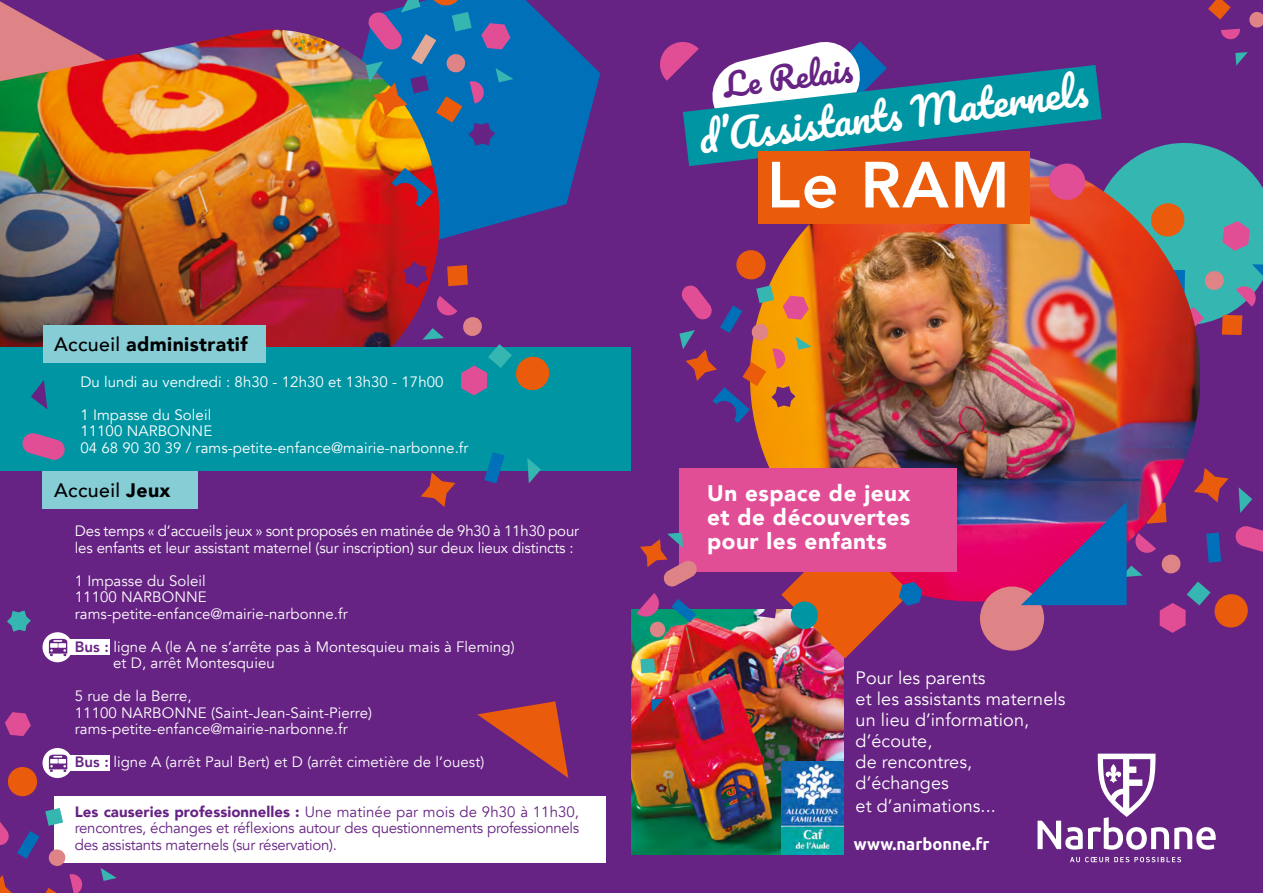
<style>
.page{position:relative;width:1263px;height:893px;background:#662383}
.page>*{position:absolute;margin:0;border:0;box-sizing:border-box;transform-origin:0 0}
.t1{font:800 64.5px "Avenir";color:#fff}
.t2{font:39px "Pacifico";color:#fff}
.t3{font:31.5px "Pacifico";color:#662383}
.t4{font:900 22.5px/24px "Avenir";letter-spacing:.025em;color:#fff;text-align:justify}
.t5{font:900 19.5px "Avenir";letter-spacing:.02em;color:#000}
.t6{font:500 19.5px "Avenir";letter-spacing:.02em;color:#000}
.t7{font:18px/21.3px "Avenir";letter-spacing:.005em;color:#fff}
.t8{font:700 16.5px "Ubuntu";color:#fff}
.t9{font:15px/16.5px "Avenir";letter-spacing:.005em;color:#fff}
.t10{font:15px/16.5px "Avenir";letter-spacing:-.02em;color:#662383;text-align:justify}
.s1{font-weight:500}
.s2{font-weight:900}
.s3{font-weight:800;color:#662383}
</style>
<div class="page">
<img style="left:631px;top:609px;width:213px;height:245px">
<svg style="left:477px;top:701px;width:91px;height:77px"></svg>
<svg style="left:1070px;top:857px;width:111px;height:5px"></svg>
<svg style="left:1037px;top:754px;width:179px;height:96px"></svg>
<div style="left:54px;top:796px;width:552px;height:67px;background:#fff"></div>
<svg style="left:651px;top:699px;width:13px;height:13px"></svg>
<img style="left:637px;top:0;width:626px;height:673px">
<svg style="left:585px;top:630px;width:20px;height:23px"></svg>
<svg style="left:0;top:1px;width:147px;height:29px"></svg>
<svg style="left:339px;top:0;width:261px;height:240px;fill:#0071b9"></svg>
<img style="left:0;top:30px;width:455px;height:317px">
<div style="left:0;top:347px;width:630px;height:124px;background:#0095a3"></div>
<div style="left:43px;top:471px;width:155px;height:38px;background:#87cdd6"></div>
<div style="left:44px;top:325px;width:222px;height:38px;background:#87cdd6"></div>
<div style="left:68px;top:639px;width:42px;height:16px;background:#fff"></div>
<svg style="left:43px;top:632px;width:30px;height:30px"></svg>
<svg style="left:49px;top:639px;width:18px;height:17px"></svg>
<div style="left:68px;top:755px;width:42px;height:15px;background:#fff"></div>
<svg style="left:43px;top:748px;width:30px;height:30px"></svg>
<svg style="left:49px;top:755px;width:18px;height:17px"></svg>
<svg style="left:391px;top:168px;width:42px;height:39px"></svg>
<svg style="left:366px;top:0;width:147px;height:146px"></svg>
<svg style="left:486px;top:267px;width:22px;height:23px"></svg>
<svg style="left:447px;top:265px;width:21px;height:21px"></svg>
<svg style="left:484px;top:452px;width:21px;height:31px"></svg>
<svg style="left:31px;top:380px;width:16px;height:29px"></svg>
<svg style="left:527px;top:458px;width:14px;height:25px"></svg>
<svg style="left:22px;top:433px;width:43px;height:27px"></svg>
<svg style="left:422px;top:296px;width:129px;height:99px"></svg>
<svg style="left:421px;top:472px;width:34px;height:35px"></svg>
<svg style="left:403px;top:261px;width:25px;height:27px"></svg>
<svg style="left:48px;top:849px;width:18px;height:18px"></svg>
<svg style="left:45px;top:888px;width:12px;height:5px"></svg>
<svg style="left:45px;top:808px;width:18px;height:18px"></svg>
<svg style="left:101px;top:868px;width:16px;height:13px"></svg>
<svg style="left:69px;top:873px;width:14px;height:20px"></svg>
<svg style="left:5px;top:712px;width:26px;height:24px"></svg>
<svg style="left:0;top:765px;width:39px;height:94px"></svg>
<svg style="left:0;top:868px;width:33px;height:25px"></svg>
<svg style="left:7px;top:610px;width:24px;height:22px"></svg>
<img style="left:782px;top:761px;width:62px;height:93px">
<h3 class="t5" style="left:54px;top:328px;width:195px"><span class="s1">Accueil</span> administratif</h3>
<p class="t9" style="left:80px;top:374px;width:365px">Du lundi au vendredi : 8h30 - 12h30 et 13h30 - 17h00</p>
<p class="t9" style="left:80px;top:407px;width:390px">1 Impasse du Soleil<br>11100 NARBONNE<br>04 68 90 30 39 / rams-petite-enfance@mairie-narbonne.fr</p>
<h3 class="t6" style="left:54px;top:473px;width:118px">Accueil <span class="s2">Jeux</span></h3>
<p class="t9" style="left:75px;top:523px;width:506px">Des temps « d’accueils jeux » sont proposés en matinée de 9h30 à 11h30 pour les enfants et leur assistant maternel (sur inscription) sur deux lieux distincts :</p>
<p class="t9" style="left:75px;top:573px;width:274px">1 Impasse du Soleil<br>11100 NARBONNE rams-petite-enfance@mairie-narbonne.fr</p>
<p class="t9" style="left:113px;top:639px;width:403px;text-indent:-38px"><span class="s3">Bus :</span> ligne A (le A ne s’arrête pas à Montesquieu mais à Fleming) et D, arrêt Montesquieu</p>
<p class="t9" style="left:75px;top:688px;width:299px">5 rue de la Berre,<br>11100 NARBONNE (Saint-Jean-Saint-Pierre) rams-petite-enfance@mairie-narbonne.fr</p>
<p class="t9" style="left:75px;top:754px;width:411px"><span class="s3">Bus :</span> ligne A (arrêt Paul Bert) et D (arrêt cimetière de l’ouest)</p>
<p class="t10" style="left:75px;top:804px;width:506px"><span class="s2">Les causeries professionnelles :</span> Une matinée par mois de 9h30 à 11h30, rencontres, échanges et réflexions autour des questionnements professionnels des assistants maternels (sur réservation).</p>
<h3 class="t3" style="left:722px;top:69px;width:132px;rotate:-7deg">Le Relais</h3>
<h2 class="t2" style="left:696px;top:118px;width:395px;rotate:-7deg">d’Assistants Maternels</h2>
<h1 class="t1" style="left:767px;top:135px;width:244px">Le RAM</h1>
<h3 class="t4" style="left:707px;top:481px;width:205px">Un espace de jeux et de découvertes pour les enfants</h3>
<p class="t7" style="left:855px;top:668px;width:211px">Pour les parents<br>et les assistants maternels un lieu d’information, d’écoute,<br>de rencontres, d’échanges<br>et d’animations...</p>
<p class="t8" style="left:854px;top:834px;width:137px">www.narbonne.fr</p>
</div>
